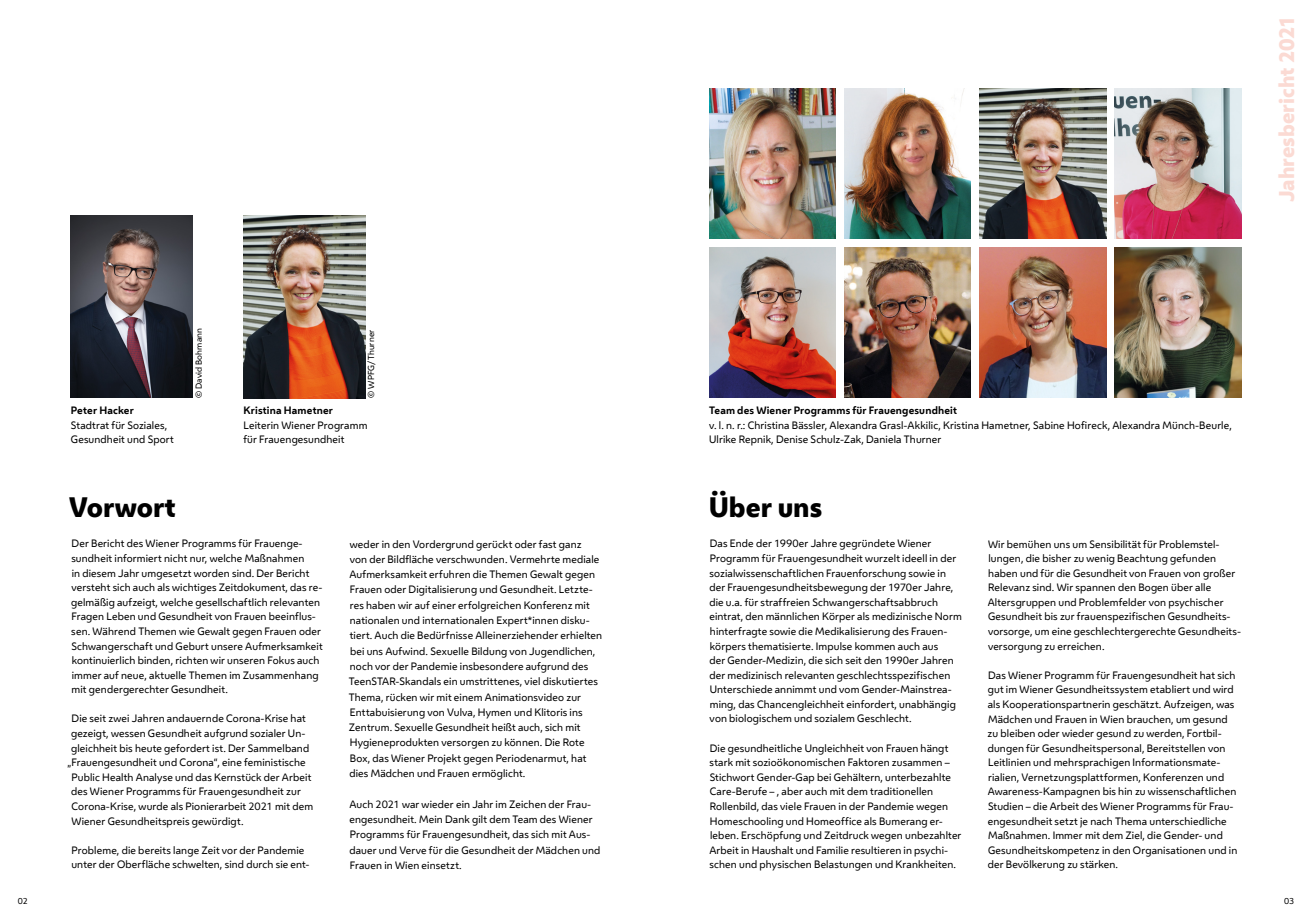
<style>
.page{position:relative;width:1312px;height:922px;background:#fff}
.page>*{position:absolute;margin:0;border:0;box-sizing:border-box;transform-origin:0 0}
.Überschrift_2{font:800 26.25px "Wiener Melange Office";color:#000}
.t1{font:800 20px "Wiener Melange Office";color:#fbdad3}
.Fließtext{font:10px/14.6px "Wiener Melange Office";letter-spacing:.015em;color:#000}
.t2{font:700 10px "Wiener Melange Office";letter-spacing:.015em;color:#000}
.t3{font:8.12px "Wiener Melange Office";letter-spacing:.02em;color:#000}
</style>
<div class="page">
<img style="left:979px;top:89px;width:126px;height:149px">
<img style="left:709px;top:89px;width:126px;height:149px">
<img style="left:844px;top:89px;width:126px;height:149px">
<img style="left:1114px;top:89px;width:126px;height:149px">
<img style="left:709px;top:247px;width:126px;height:150px">
<img style="left:844px;top:247px;width:126px;height:150px">
<img style="left:979px;top:247px;width:126px;height:150px">
<img style="left:1114px;top:248px;width:126px;height:150px">
<img style="left:71px;top:215px;width:122px;height:183px">
<img style="left:243px;top:215px;width:122px;height:183px">
<p class="t2" style="left:71px;top:402px;width:64px">Peter Hacker</p>
<p class="Fließtext" style="left:71px;top:417px;width:104px">Stadtrat für Soziales,<br>Gesundheit und Sport</p>
<p class="t3" style="left:192px;top:398px;width:72px;rotate:-90deg">© David Bohmann</p>
<p class="t3" style="left:365px;top:397px;width:69px;rotate:-90deg">© WPFG/Thurner</p>
<p class="t2" style="left:243px;top:402px;width:91px">Kristina Hametner</p>
<p class="Fließtext" style="left:243px;top:417px;width:125px">Leiterin Wiener Programm für Frauengesundheit</p>
<h2 class="Überschrift_2" style="left:69px;top:489px;width:108px">Vorwort</h2>
<p class="Fließtext" style="left:71px;top:536px;width:253px">Der Bericht des Wiener Programms für Frauenge&shy;sundheit informiert nicht nur, welche Maßnahmen<br>in diesem Jahr umgesetzt worden sind. Der Bericht versteht sich auch als wichtiges Zeitdokument, das re&shy;gelmäßig aufzeigt, welche gesellschaftlich relevanten Fragen Leben und Gesundheit von Frauen beeinflus&shy;sen. Während Themen wie Gewalt gegen Frauen oder Schwangerschaft und Geburt unsere Aufmerksamkeit kontinuierlich binden, richten wir unseren Fokus auch immer auf neue, aktuelle Themen im Zusammenhang mit gendergerechter Gesundheit.</p>
<p class="Fließtext" style="left:72px;top:710px;width:236px">Die seit zwei Jahren andauernde Corona-Krise hat</p>
<p class="Fließtext" style="left:71px;top:725px;width:236px">gezeigt, wessen Gesundheit aufgrund sozialer Un-</p>
<p class="Fließtext" style="left:71px;top:740px;width:239px">gleichheit bis heute gefordert ist. Der Sammelband</p>
<p class="Fließtext" style="left:67px;top:754px;width:240px">„Frauengesundheit und Corona“, eine feministische</p>
<p class="Fließtext" style="left:72px;top:769px;width:241px">Public Health Analyse und das Kernstück der Arbeit</p>
<p class="Fließtext" style="left:71px;top:783px;width:231px">des Wiener Programms für Frauengesundheit zur</p>
<p class="Fließtext" style="left:71px;top:798px;width:243px">Corona-Krise, wurde als Pionierarbeit 2021 mit dem</p>
<p class="Fließtext" style="left:71px;top:812px;width:173px">Wiener Gesundheitspreis gewürdigt.</p>
<p class="Fließtext" style="left:71px;top:842px;width:240px">Probleme, die bereits lange Zeit vor der Pandemie unter der Oberfläche schwelten, sind durch sie ent-</p>
<p class="Fließtext" style="left:348px;top:535px;width:255px;line-height:15.2px">weder in den Vordergrund gerückt oder fast ganz<br>von der Bildfläche verschwunden. Vermehrte mediale Aufmerksamkeit erfuhren die Themen Gewalt gegen Frauen oder Digitalisierung und Gesundheit. Letzte&shy;res haben wir auf einer erfolgreichen Konferenz mit nationalen und internationalen Expert*innen disku&shy;tiert. Auch die Bedürfnisse Alleinerziehender erhielten bei uns Aufwind. Sexuelle Bildung von Jugendlichen, noch vor der Pandemie insbesondere aufgrund des TeenSTAR-Skandals ein umstrittenes, viel diskutiertes Thema, rücken wir mit einem Animationsvideo zur Enttabuisierung von Vulva, Hymen und Klitoris ins Zentrum. Sexuelle Gesundheit heißt auch, sich mit Hygieneprodukten versorgen zu können. Die Rote Box, das Wiener Projekt gegen Periodenarmut, hat dies Mädchen und Frauen ermöglicht.</p>
<p class="Fließtext" style="left:349px;top:795px;width:252px;line-height:15.2px">Auch 2021 war wieder ein Jahr im Zeichen der Frau&shy;engesundheit. Mein Dank gilt dem Team des Wiener Programms für Frauengesundheit, das sich mit Aus&shy;dauer und Verve für die Gesundheit der Mädchen und Frauen in Wien einsetzt.</p>
<h2 class="t1" style="left:1272px;top:202px;width:188px;rotate:-90deg">Jahresbericht 2021</h2>
<p class="t2" style="left:709px;top:402px;width:249px">Team des Wiener Programms für Frauengesundheit</p>
<p class="Fließtext" style="left:709px;top:417px;width:524px">v. l. n. r.: Christina Bässler, Alexandra Grasl-Akkilic, Kristina Hametner, Sabine Hofireck, Alexandra Münch-Beurle,<br>Ulrike Repnik, Denise Schulz-Zak, Daniela Thurner</p>
<h2 class="Überschrift_2" style="left:708px;top:489px;width:115px">Über uns</h2>
<p class="Fließtext" style="left:709px;top:536px;width:254px">Das Ende der 1990er Jahre gegründete Wiener Programm für Frauengesundheit wurzelt ideell in der sozialwissenschaftlichen Frauenforschung sowie in der Frauengesundheitsbewegung der 1970er Jahre, die u.a. für straffreien Schwangerschaftsabbruch eintrat, den männlichen Körper als medizinische Norm hinterfragte sowie die Medikalisierung des Frauen&shy;körpers thematisierte. Impulse kommen auch aus<br>der Gender-Medizin, die sich seit den 1990er Jahren der medizinisch relevanten geschlechtsspezifischen Unterschiede annimmt und vom Gender-Mainstrea&shy;ming, das Chancengleichheit einfordert, unabhängig von biologischem und sozialem Geschlecht.</p>
<p class="Fließtext" style="left:709px;top:740px;width:253px">Die gesundheitliche Ungleichheit von Frauen hängt stark mit sozioökonomischen Faktoren zusammen – Stichwort Gender-Gap bei Gehältern, unterbezahlte Care-Berufe – , aber auch mit dem traditionellen Rollenbild, das viele Frauen in der Pandemie wegen Homeschooling und Homeoffice als Bumerang er&shy;leben. Erschöpfung und Zeitdruck wegen unbezahlter Arbeit in Haushalt und Familie resultieren in psychi&shy;schen und physischen Belastungen und Krankheiten.</p>
<p class="Fließtext" style="left:987px;top:536px;width:255px">Wir bemühen uns um Sensibilität für Problemstel&shy;lungen, die bisher zu wenig Beachtung gefunden haben und für die Gesundheit von Frauen von großer Relevanz sind. Wir spannen den Bogen über alle Altersgruppen und Problemfelder von psychischer Gesundheit bis zur frauenspezifischen Gesundheits&shy;vorsorge, um eine geschlechtergerechte Gesundheits&shy;versorgung zu erreichen.</p>
<p class="Fließtext" style="left:987px;top:667px;width:251px">Das Wiener Programm für Frauengesundheit hat sich gut im Wiener Gesundheitssystem etabliert und wird als Kooperationspartnerin geschätzt. Aufzeigen, was Mädchen und Frauen in Wien brauchen, um gesund zu bleiben oder wieder gesund zu werden, Fortbil&shy;dungen für Gesundheitspersonal, Bereitstellen von Leitlinien und mehrsprachigen Informationsmate&shy;rialien, Vernetzungsplattformen, Konferenzen und Awareness-Kampagnen bis hin zu wissenschaftlichen Studien – die Arbeit des Wiener Programms für Frau&shy;engesundheit setzt je nach Thema unterschiedliche Maßnahmen. Immer mit dem Ziel, die Gender- und Gesundheitskompetenz in den Organisationen und in der Bevölkerung zu stärken.</p>
<p class="t3" style="left:18px;top:894px;width:12px">02</p>
<p class="t3" style="left:1283px;top:894px;width:12px">03</p>
</div>
